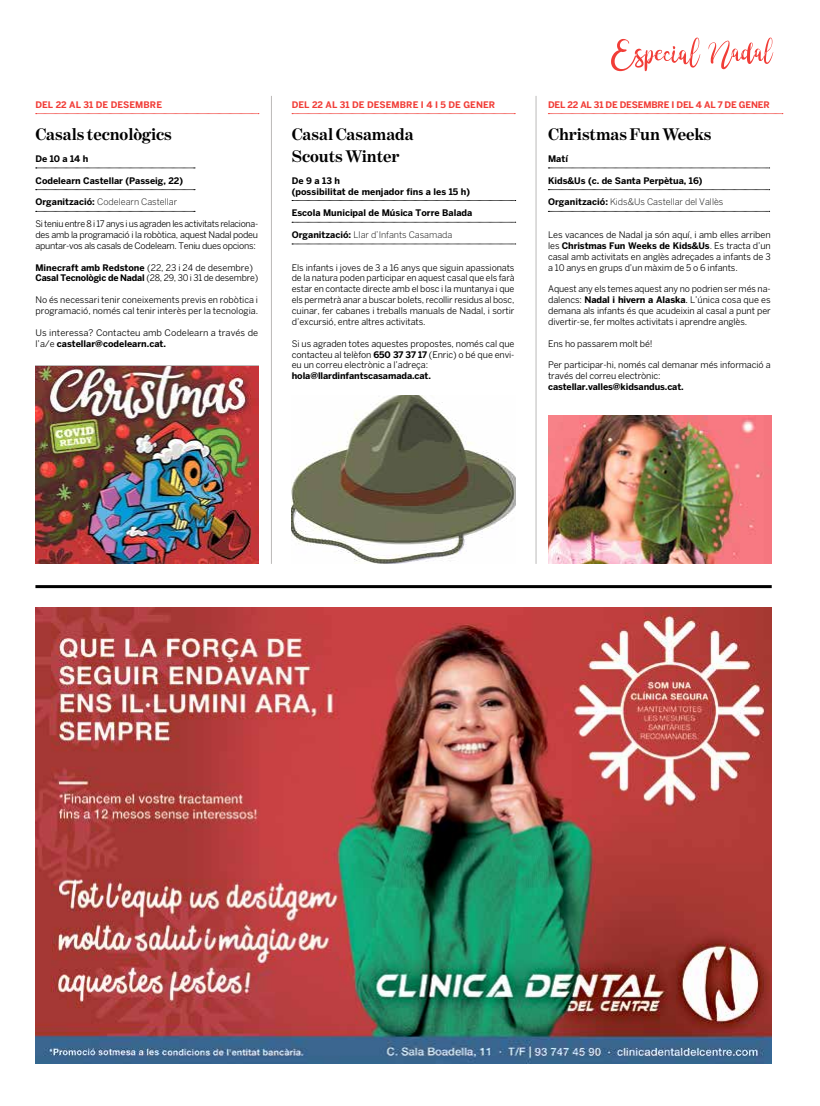
<style>
.page{position:relative;width:820px;height:1106px;background:#fff}
.page>*{position:absolute;margin:0;border:0;box-sizing:border-box;transform-origin:0 0}
.t1{font:700 17px/21.7px "Benton Modern One";letter-spacing:-.005em;color:#000}
.t2{font:9px/10.9px "Benton Sans";letter-spacing:-.01em;color:#000;text-align:justify}
.t3{font:700 9px/10.9px "Benton Sans";color:#000}
.t4{font:300 9px "Benton Sans";color:#000}
.t5{font:700 9px "Benton Sans";letter-spacing:.005em;color:#f13d37}
.t6{font:700 9px "Benton Sans";letter-spacing:-.02em;color:#f13d37}
.s1{font-weight:700}
.s2{font-style:inherit}
</style>
<div class="page">
<svg style="left:611px;top:38px;width:162px;height:33px"></svg>
<hr style="left:35px;top:585px;width:736px;height:3px;background:#000">
<img style="left:35px;top:366px;width:223px;height:198px">
<img style="left:292px;top:396px;width:223px;height:168px">
<img style="left:548px;top:416px;width:223px;height:148px">
<svg style="left:36px;top:168px;width:159px;height:1px"></svg>
<svg style="left:36px;top:189px;width:159px;height:1px"></svg>
<svg style="left:36px;top:211px;width:159px;height:1px"></svg>
<svg style="left:292px;top:200px;width:223px;height:1px"></svg>
<svg style="left:292px;top:222px;width:223px;height:1px"></svg>
<svg style="left:292px;top:244px;width:223px;height:1px"></svg>
<svg style="left:548px;top:168px;width:221px;height:1px"></svg>
<svg style="left:548px;top:189px;width:221px;height:1px"></svg>
<svg style="left:548px;top:211px;width:221px;height:1px"></svg>
<svg style="left:36px;top:113px;width:223px;height:1px"></svg>
<svg style="left:292px;top:113px;width:223px;height:1px"></svg>
<svg style="left:548px;top:113px;width:234px;height:1px"></svg>
<hr style="left:271px;top:96px;width:1px;height:468px;background:#bcbab9">
<hr style="left:535px;top:96px;width:1px;height:468px;background:#bcbab9">
<img style="left:35px;top:607px;width:736px;height:456px">
<p class="t5" style="left:35px;top:99px;width:128px">Del 22 al 31 de desembre</p>
<p class="t5" style="left:291px;top:99px;width:202px">Del 22 al 31 de desembre i 4 i 5 de gener</p>
<p class="t6" style="left:548px;top:99px;width:220px">Del 22 al 31 de desembre i del 4 al 7 de gener</p>
<h1 class="t1" style="left:35px;top:123px;width:138px">Casals tecnològics</h1>
<h1 class="t1" style="left:292px;top:123px;width:123px">Casal Casamada<br>Scouts Winter</h1>
<h1 class="t1" style="left:548px;top:123px;width:165px">Christmas Fun Weeks</h1>
<p class="t3" style="left:548px;top:153px;width:21px">Matí</p>
<p class="t3" style="left:548px;top:175px;width:156px">Kids&amp;Us (c. de Santa Perpètua, 16)</p>
<p class="t4" style="left:548px;top:197px;width:177px"><span class="s1">Organització:</span> Kids&amp;Us Castellar del Vallès</p>
<p class="t3" style="left:35px;top:153px;width:54px">De 10 a 14 h</p>
<p class="t3" style="left:35px;top:175px;width:149px">Codelearn Castellar (Passeig, 22)</p>
<p class="t4" style="left:35px;top:197px;width:143px"><span class="s1">Organització:</span> Codelearn Castellar</p>
<p class="t3" style="left:291px;top:175px;width:180px">De 9 a 13 h<br>(possibilitat de menjador fins a les 15 h)</p>
<p class="t3" style="left:291px;top:207px;width:182px">Escola Municipal de Música Torre Balada</p>
<p class="t4" style="left:291px;top:229px;width:162px"><span class="s1">Organització:</span> Llar d’Infants Casamada</p>
<p class="t2" style="left:35px;top:218px;width:224px">Si teniu entre 8 i 17 anys i us agraden les activitats relaciona&shy;des amb la programació i la robòtica, aquest Nadal podeu apuntar-vos als casals de Codelearn. Teniu dues opcions:</p>
<p class="t2" style="left:35px;top:262px;width:224px"><span class="s1">Minecraft amb Redstone</span> (22, 23 i 24 de desembre)<br><span class="s1">Casal Tecnològic de Nadal</span> (28, 29, 30 i 31 de desembre)</p>
<p class="t2" style="left:35px;top:294px;width:224px">No és necessari tenir coneixements previs en robòtica i programació, només cal tenir interès per la tecnologia.</p>
<p class="t2" style="left:35px;top:327px;width:224px">Us interessa? Contacteu amb Codelearn a través de l’a/e <span class="s1">castellar@codelearn.cat.</span></p>
<p class="t2" style="left:548px;top:229px;width:224px">Les vacances de Nadal ja són aquí, i amb elles arriben les <span class="s1">Christmas Fun Weeks de Kids&amp;Us</span>. Es tracta d’un casal amb activitats en anglès adreçades a infants de 3 a 10 anys en grups d’un màxim de 5 o 6 infants.</p>
<p class="t2" style="left:548px;top:283px;width:224px">Aquest any els temes aquest any no podrien ser més na&shy;dalencs: <span class="s1">Nadal i hivern a Alaska</span><span class="s2">.</span> L’única cosa que es demana als infants és que acudeixin al casal a punt per divertir-se, fer moltes activitats i aprendre anglès.</p>
<p class="t2" style="left:548px;top:338px;width:106px">Ens ho passarem molt bé!</p>
<p class="t2" style="left:548px;top:359px;width:224px">Per participar-hi, només cal demanar més informació a través del correu electrònic:</p>
<p class="t3" style="left:548px;top:381px;width:137px">castellar.valles@kidsandus.cat.</p>
<p class="t2" style="left:292px;top:262px;width:224px">Els infants i joves de 3 a 16 anys que siguin apassionats de la natura poden participar en aquest casal que els farà estar en contacte directe amb el bosc i la muntanya i que els permetrà anar a buscar bolets, recollir residus al bosc, cuinar, fer cabanes i treballs manuals de Nadal, i sortir d’excursió, entre altres activitats.</p>
<p class="t2" style="left:292px;top:338px;width:224px">Si us agraden totes aquestes propostes, només cal que contacteu al telèfon <span class="s1">650 37 37 17</span> (Enric) o bé que envi&shy;eu un correu electrònic a l’adreça:</p>
<p class="t3" style="left:292px;top:370px;width:140px">hola@llardinfantscasamada.cat.</p>
</div>
